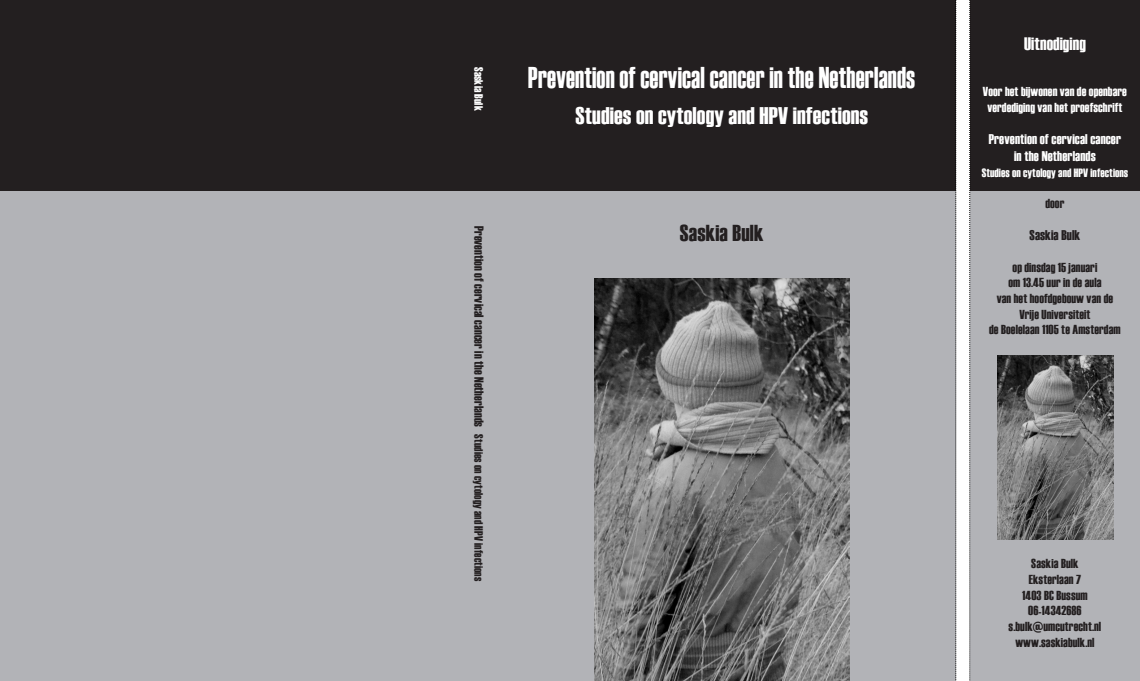
<style>
.page{position:relative;width:1140px;height:681px;background:#fff}
.page>*{position:absolute;margin:0;border:0;box-sizing:border-box;transform-origin:0 0}
.t1{font:30px "Haettenschweiler";letter-spacing:.01em;color:#fff;scale:.83 1}
.t2{font:24px "Haettenschweiler";letter-spacing:.01em;color:#fff}
.t3{font:23px "Haettenschweiler";letter-spacing:.01em;color:#231f20}
.t4{font:18px "Haettenschweiler";letter-spacing:.01em;color:#fff}
.t5{font:14px "Haettenschweiler";letter-spacing:.01em;color:#fff}
.t6{font:14px "Haettenschweiler";letter-spacing:.01em;color:#231f20}
.t7{font:13px "Haettenschweiler";letter-spacing:.01em;color:#231f20}
.t8{font:13px/15.6px "Haettenschweiler";letter-spacing:.01em;color:#fff;text-align:center}
.t9{font:12px "Haettenschweiler";letter-spacing:.01em;color:#fff}
.s1{font-size:12px}
</style>
<div class="page">
<div style="left:0;top:187px;width:1140px;height:493px;background:#b2b3b7"></div>
<div style="left:0;top:0;width:1140px;height:191px;background:#231f20"></div>
<img style="left:594px;top:278px;width:255px;height:402px">
<svg style="left:955px;top:0;width:15px;height:680px;background:#e7e7e7"></svg>
<img style="left:997px;top:355px;width:116px;height:184px">
<p class="t9" style="left:485px;top:67px;width:45px;rotate:90deg">Saskia Bulk</p>
<p class="t7" style="left:486px;top:226px;width:356px;rotate:90deg">Prevention of cervical cancer in the Netherlands <span class="s1">Studies on cytology and HPV infections</span></p>
<p class="t1" style="left:528px;top:60px;width:467px">Prevention of cervical cancer in the Netherlands</p>
<p class="t2" style="left:575px;top:101px;width:294px">Studies on cytology and HPV infections</p>
<p class="t3" style="left:680px;top:219px;width:85px">Saskia Bulk</p>
<p class="t4" style="left:1024px;top:33px;width:63px">Uitnodiging</p>
<p class="t8" style="left:982px;top:83px;width:146px">Voor het bijwonen van de openbare verdediging van het proefschrift</p>
<p class="t5" style="left:988px;top:131px;width:134px">Prevention of cervical cancer</p>
<p class="t5" style="left:1014px;top:148px;width:83px">in the Netherlands</p>
<p class="t9" style="left:981px;top:166px;width:148px">Studies on cytology and HPV infections</p>
<p class="t7" style="left:1045px;top:196px;width:20px">door</p>
<p class="t6" style="left:1029px;top:227px;width:52px">Saskia Bulk</p>
<p class="t7" style="left:1012px;top:259px;width:86px">op dinsdag 15 januari</p>
<p class="t7" style="left:1008px;top:275px;width:94px">om 13.45 uur in de aula</p>
<p class="t7" style="left:996px;top:291px;width:118px">van het hoofdgebouw van de</p>
<p class="t7" style="left:1019px;top:306px;width:73px">Vrije Universiteit</p>
<p class="t7" style="left:989px;top:322px;width:133px">de Boelelaan 1105 te Amsterdam</p>
<p class="t7" style="left:1031px;top:556px;width:49px">Saskia Bulk</p>
<p class="t7" style="left:1028px;top:571px;width:54px">Eksterlaan 7</p>
<p class="t7" style="left:1022px;top:587px;width:67px">1403 BC Bussum</p>
<p class="t7" style="left:1028px;top:603px;width:55px">06-14342686</p>
<p class="t7" style="left:1008px;top:618px;width:94px">s.bulk@umcutrecht.nl</p>
<p class="t7" style="left:1015px;top:634px;width:81px">www.saskiabulk.nl</p>
</div>
